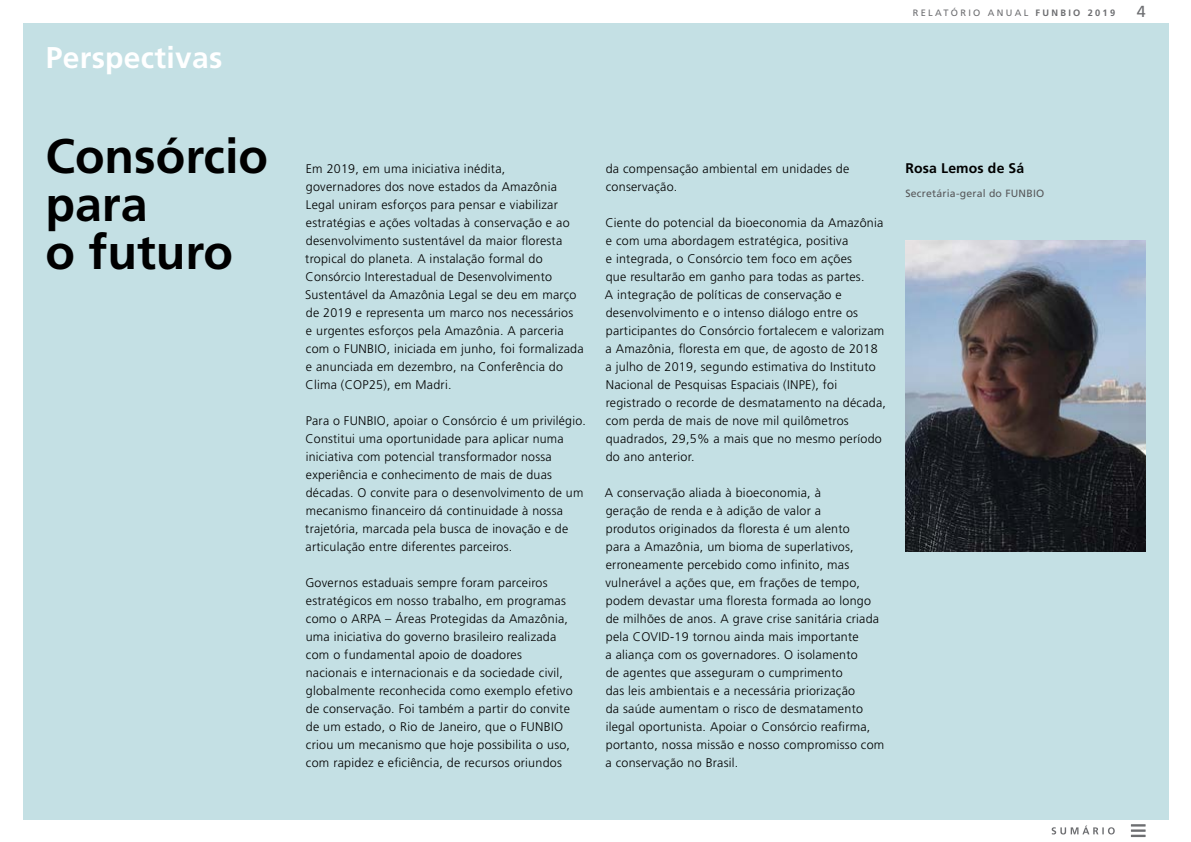
<style>
.page{position:relative;width:1191px;height:842px;background:#fff}
.page>*{position:absolute;margin:0;border:0;box-sizing:border-box;transform-origin:0 0}
.t1{font:700 48.5px/48px "Frutiger LT Std";color:#000}
.t2{font:700 30px "Frutiger LT Std";letter-spacing:.01em;color:#fff}
.t3{font:16px "Frutiger LT Std";color:#6d6e71}
.t4{font:700 14px "Frutiger LT Std";letter-spacing:.01em;color:#000}
.t5{font:300 12.5px/18px "Frutiger LT Std";letter-spacing:.02em;color:#000}
.t6{font:10.5px "Frutiger LT Std";letter-spacing:.02em;color:#58595b}
.t7{font:9.2px "Frutiger LT Std";letter-spacing:.25em;color:#6d6e71}
.s1{font-weight:700}
</style>
<div class="page">
<div style="left:23px;top:23px;width:1145px;height:796px;background:#c4e0e4"></div>
<img style="left:905px;top:240px;width:240px;height:311px">
<svg style="left:1130px;top:824px;width:15px;height:13px"></svg>
<svg style="left:1051px;top:825px;width:63px;height:9px"></svg>
<h2 class="t2" style="left:46px;top:40px;width:178px">Perspectivas</h2>
<h1 class="t1" style="left:45px;top:132px;width:224px">Consórcio para<br>o futuro</h1>
<p class="t7" style="left:912px;top:7px;width:204px">RELATÓRIO ANUAL <span class="s1">FUNBIO 2019</span></p>
<p class="t3" style="left:1136px;top:2px;width:10px">4</p>
<p class="t5" style="left:305px;top:160px;width:280px">Em 2019, em uma iniciativa inédita,<br>governadores dos nove estados da Amazônia Legal uniram esforços para pensar e viabilizar estratégias e ações voltadas à conservação e ao desenvolvimento sustentável da maior floresta tropical do planeta. A instalação formal do Consórcio Interestadual de Desenvolvimento Sustentável da Amazônia Legal se deu em março de 2019 e representa um marco nos necessários<br>e urgentes esforços pela Amazônia. A parceria com o FUNBIO, iniciada em junho, foi formalizada e anunciada em dezembro, na Conferência do Clima (COP25), em Madri.</p>
<p class="t5" style="left:305px;top:412px;width:282px">Para o FUNBIO, apoiar o Consórcio é um privilégio.<br>Constitui uma oportunidade para aplicar numa iniciativa com potencial transformador nossa experiência e conhecimento de mais de duas décadas. O convite para o desenvolvimento de um mecanismo financeiro dá continuidade à nossa trajetória, marcada pela busca de inovação e de articulação entre diferentes parceiros.</p>
<p class="t5" style="left:305px;top:574px;width:269px">Governos estaduais sempre foram parceiros estratégicos em nosso trabalho, em programas como o ARPA – Áreas Protegidas da Amazônia, uma iniciativa do governo brasileiro realizada com o fundamental apoio de doadores nacionais e internacionais e da sociedade civil, globalmente reconhecida como exemplo efetivo de conservação. Foi também a partir do convite de um estado, o Rio de Janeiro, que o FUNBIO criou um mecanismo que hoje possibilita o uso, com rapidez e eficiência, de recursos oriundos</p>
<p class="t5" style="left:605px;top:160px;width:245px">da compensação ambiental em unidades de conservação.</p>
<p class="t5" style="left:605px;top:214px;width:283px">Ciente do potencial da bioeconomia da Amazônia e com uma abordagem estratégica, positiva<br>e integrada, o Consórcio tem foco em ações<br>que resultarão em ganho para todas as partes.<br>A integração de políticas de conservação e desenvolvimento e o intenso diálogo entre os participantes do Consórcio fortalecem e valorizam a Amazônia, floresta em que, de agosto de 2018 a julho de 2019, segundo estimativa do Instituto Nacional de Pesquisas Espaciais (INPE), foi registrado o recorde de desmatamento na década, com perda de mais de nove mil quilômetros quadrados, 29,5% a mais que no mesmo período do ano anterior.</p>
<p class="t5" style="left:605px;top:484px;width:281px">A conservação aliada à bioeconomia, à<br>geração de renda e à adição de valor a<br>produtos originados da floresta é um alento<br>para a Amazônia, um bioma de superlativos, erroneamente percebido como infinito, mas vulnerável a ações que, em frações de tempo, podem devastar uma floresta formada ao longo de milhões de anos. A grave crise sanitária criada pela COVID-19 tornou ainda mais importante<br>a aliança com os governadores. O isolamento<br>de agentes que asseguram o cumprimento<br>das leis ambientais e a necessária priorização<br>da saúde aumentam o risco de desmatamento ilegal oportunista. Apoiar o Consórcio reafirma, portanto, nossa missão e nosso compromisso com a conservação no Brasil.</p>
<p class="t4" style="left:905px;top:160px;width:120px">Rosa Lemos de Sá</p>
<p class="t6" style="left:905px;top:187px;width:140px">Secretária-geral do FUNBIO</p>
</div>
